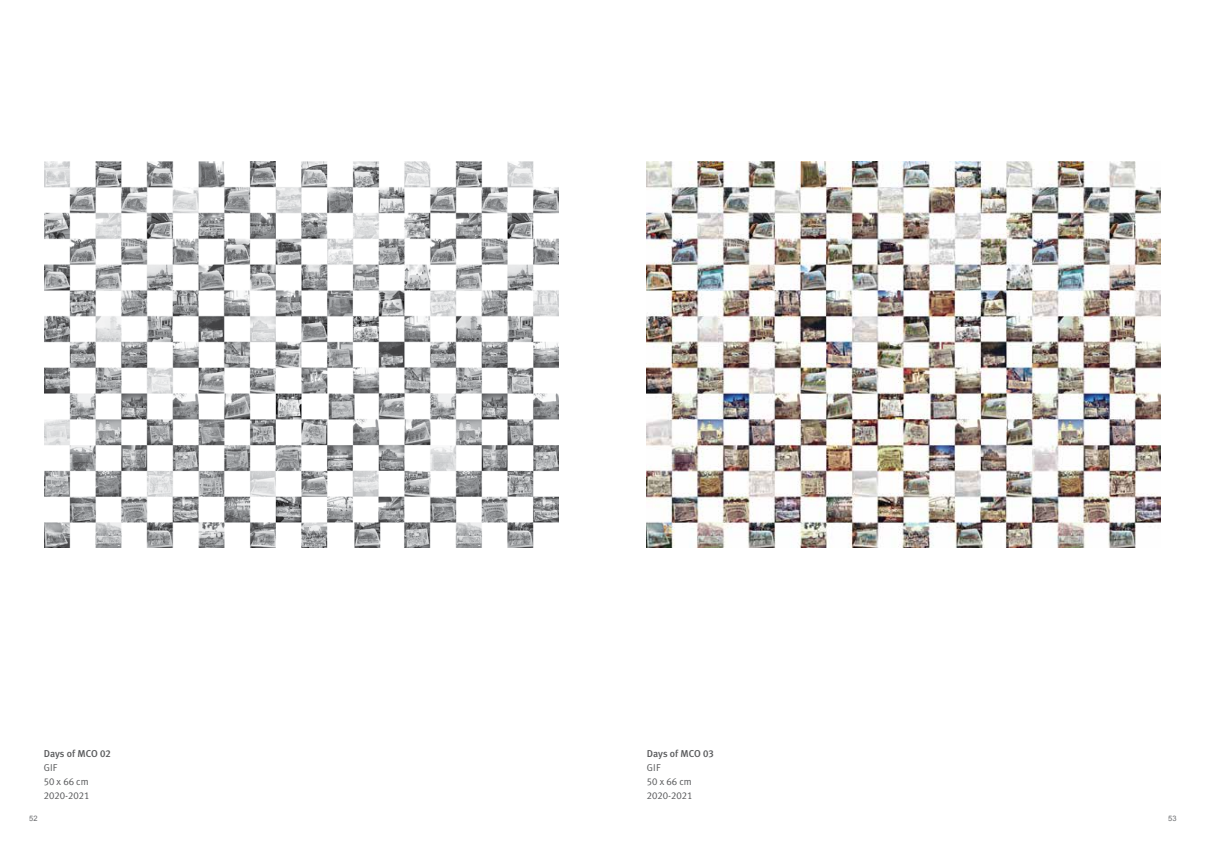
<style>
.page{position:relative;width:1205px;height:851px;background:#fff}
.page>*{position:absolute;margin:0;border:0;box-sizing:border-box;transform-origin:0 0}
.t1{font:10px/13.8px "Meta Plus Lining";color:#58595b}
.t2{font:500 10px "Meta Plus Lining";color:#58595b}
.t3{font:7.5px "Arial";color:#6d6e71}
</style>
<div class="page">
<img style="left:647px;top:161px;width:513px;height:386px">
<img style="left:44px;top:161px;width:514px;height:386px">
<p class="t2" style="left:44px;top:748px;width:69px">Days of MCO 02</p>
<p class="t1" style="left:44px;top:760px;width:47px">GIF<br>50 x 66 cm<br>2020-2021</p>
<p class="t2" style="left:647px;top:748px;width:69px">Days of MCO 03</p>
<p class="t1" style="left:647px;top:760px;width:47px">GIF<br>50 x 66 cm<br>2020-2021</p>
<p class="t3" style="left:29px;top:813px;width:10px">52</p>
<p class="t3" style="left:1168px;top:813px;width:10px">53</p>
</div>
